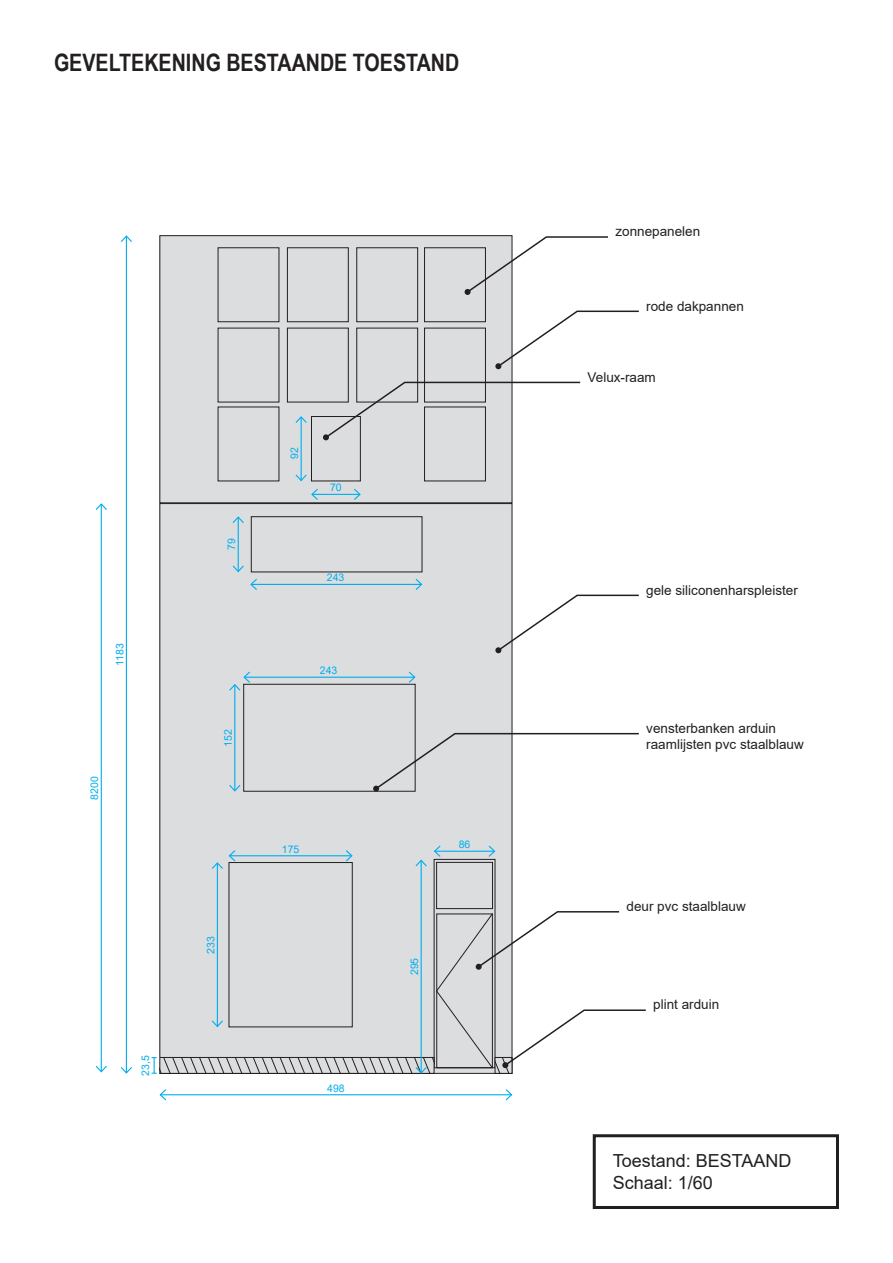
<style>
.page{position:relative;width:893px;height:1263px;background:#fff}
.page>*{position:absolute;margin:0;border:0;box-sizing:border-box;transform-origin:0 0}
.t1{font:700 24px "Arial Narrow";color:#231f20}
.t2{font:18px/21.6px "Arial";color:#231f20}
.t3{font:13.5px/16.2px "Arial";color:#231f20}
.t4{font:10.5px "Arial";color:#00aeef}
</style>
<div class="page">
<div style="left:593px;top:1134px;width:246px;height:75px;border:3px solid #231f20"></div>
<div style="left:160px;top:504px;width:352px;height:569px;background:#dcdddf"></div>
<div style="left:160px;top:236px;width:352px;height:267px;background:#dcdddf"></div>
<div style="left:159px;top:235px;width:353px;height:268px;border:1px solid #231f20"></div>
<div style="left:251px;top:516px;width:171px;height:56px;border:1px solid #231f20"></div>
<div style="left:243px;top:684px;width:173px;height:108px;border:1px solid #231f20"></div>
<div style="left:311px;top:416px;width:50px;height:65px;border:1px solid #231f20"></div>
<div style="left:424px;top:407px;width:62px;height:74px;border:1px solid #231f20"></div>
<div style="left:424px;top:328px;width:62px;height:74px;border:1px solid #231f20"></div>
<div style="left:287px;top:328px;width:62px;height:74px;border:1px solid #231f20"></div>
<div style="left:356px;top:328px;width:62px;height:74px;border:1px solid #231f20"></div>
<div style="left:218px;top:247px;width:61px;height:75px;border:1px solid #231f20"></div>
<div style="left:424px;top:247px;width:62px;height:75px;border:1px solid #231f20"></div>
<div style="left:287px;top:247px;width:62px;height:75px;border:1px solid #231f20"></div>
<div style="left:356px;top:247px;width:62px;height:75px;border:1px solid #231f20"></div>
<div style="left:434px;top:859px;width:61px;height:209px;border:1px solid #231f20"></div>
<div style="left:436px;top:862px;width:57px;height:47px;border:1px solid #231f20"></div>
<hr style="left:160px;top:1094px;width:352px;height:1px;background:#00aeef">
<svg style="left:159px;top:1089px;width:8px;height:12px"></svg>
<svg style="left:504px;top:1089px;width:9px;height:12px"></svg>
<hr style="left:126px;top:236px;width:1px;height:837px;background:#00aeef">
<svg style="left:120px;top:1066px;width:12px;height:8px"></svg>
<svg style="left:120px;top:235px;width:12px;height:8px"></svg>
<hr style="left:101px;top:504px;width:1px;height:568px;background:#00aeef">
<svg style="left:95px;top:1064px;width:12px;height:9px"></svg>
<svg style="left:95px;top:503px;width:12px;height:8px"></svg>
<hr style="left:229px;top:855px;width:123px;height:1px;background:#00aeef">
<svg style="left:345px;top:850px;width:8px;height:12px"></svg>
<hr style="left:244px;top:677px;width:171px;height:1px;background:#00aeef">
<svg style="left:407px;top:671px;width:9px;height:13px"></svg>
<hr style="left:251px;top:584px;width:171px;height:1px;background:#00aeef">
<svg style="left:414px;top:579px;width:9px;height:11px"></svg>
<hr style="left:312px;top:494px;width:48px;height:1px;background:#00aeef">
<svg style="left:311px;top:488px;width:8px;height:12px"></svg>
<svg style="left:353px;top:488px;width:8px;height:12px"></svg>
<hr style="left:435px;top:851px;width:60px;height:1px;background:#00aeef">
<svg style="left:487px;top:845px;width:9px;height:12px"></svg>
<hr style="left:217px;top:863px;width:1px;height:163px;background:#00aeef">
<svg style="left:211px;top:850px;width:26px;height:20px"></svg>
<hr style="left:234px;top:685px;width:1px;height:106px;background:#00aeef">
<svg style="left:229px;top:783px;width:12px;height:9px"></svg>
<svg style="left:229px;top:671px;width:22px;height:21px"></svg>
<hr style="left:238px;top:517px;width:1px;height:54px;background:#00aeef">
<svg style="left:232px;top:564px;width:26px;height:26px"></svg>
<svg style="left:232px;top:516px;width:12px;height:8px"></svg>
<hr style="left:301px;top:417px;width:1px;height:63px;background:#00aeef">
<svg style="left:295px;top:473px;width:12px;height:9px"></svg>
<svg style="left:295px;top:416px;width:12px;height:8px"></svg>
<hr style="left:421px;top:860px;width:1px;height:213px;background:#00aeef">
<svg style="left:415px;top:845px;width:27px;height:22px"></svg>
<svg style="left:495px;top:594px;width:144px;height:59px"></svg>
<svg style="left:495px;top:310px;width:144px;height:59px"></svg>
<svg style="left:323px;top:381px;width:258px;height:59px"></svg>
<svg style="left:465px;top:235px;width:143px;height:60px"></svg>
<svg style="left:373px;top:732px;width:266px;height:60px"></svg>
<svg style="left:152px;top:910px;width:494px;height:164px"></svg>
<h1 class="t1" style="left:54px;top:45px;width:407px">GEVELTEKENING BESTAANDE TOESTAND</h1>
<p class="t4" style="left:112px;top:666px;width:24px;rotate:-90deg">1183</p>
<p class="t4" style="left:87px;top:799px;width:25px;rotate:-90deg">8200</p>
<p class="t4" style="left:138px;top:1076px;width:22px;rotate:-90deg">23,5</p>
<p class="t4" style="left:224px;top:550px;width:13px;rotate:-90deg">79</p>
<p class="t4" style="left:221px;top:746px;width:19px;rotate:-90deg">152</p>
<p class="t4" style="left:203px;top:954px;width:19px;rotate:-90deg">233</p>
<p class="t4" style="left:287px;top:459px;width:13px;rotate:-90deg">92</p>
<p class="t4" style="left:330px;top:480px;width:13px">70</p>
<p class="t4" style="left:327px;top:570px;width:19px">243</p>
<p class="t4" style="left:320px;top:663px;width:19px">243</p>
<p class="t4" style="left:282px;top:842px;width:19px">175</p>
<p class="t4" style="left:327px;top:1081px;width:19px">498</p>
<p class="t4" style="left:459px;top:837px;width:13px">86</p>
<p class="t4" style="left:407px;top:975px;width:19px;rotate:-90deg">295</p>
<p class="t3" style="left:615px;top:223px;width:86px">zonnepanelen</p>
<p class="t3" style="left:646px;top:298px;width:99px">rode dakpannen</p>
<p class="t3" style="left:588px;top:369px;width:70px">Velux-raam</p>
<p class="t3" style="left:646px;top:582px;width:153px">gele siliconenharspleister</p>
<p class="t3" style="left:646px;top:720px;width:159px">vensterbanken arduin raamlijsten pvc staalblauw</p>
<p class="t3" style="left:626px;top:898px;width:121px">deur pvc staalblauw</p>
<p class="t3" style="left:653px;top:996px;width:68px">plint arduin</p>
<h2 class="t2" style="left:613px;top:1150px;width:180px">Toestand: BESTAAND<br>Schaal: 1/60</h2>
</div>
